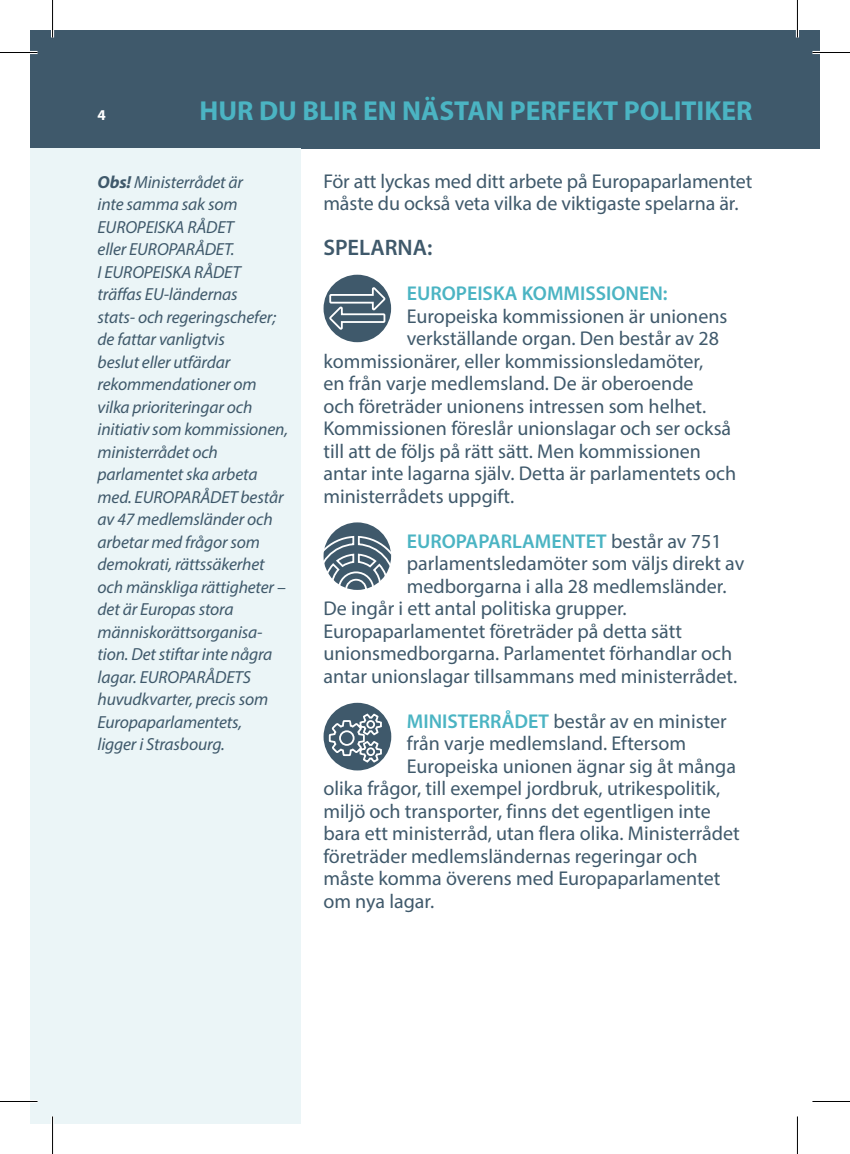
<style>
.page{position:relative;width:850px;height:1154px;background:#fff}
.page>*{position:absolute;margin:0;border:0;box-sizing:border-box;transform-origin:0 0}
.t1{font:700 27.5px "Myriad Pro";color:#4bb4c3}
.t2{font:600 22.5px "Myriad Pro";color:#3f596b}
.t3{font:20px/22.5px "Myriad Pro";color:#3f596b}
.t4{font:600 20px "Myriad Pro";color:#4bb4c3}
.t5{font:italic 17.5px/22.5px "Myriad Pro";letter-spacing:-.01em;color:#3f596b}
.t6{font:700 15px "Myriad Pro";color:#fff}
.s1{font-weight:700}
.s2{font-weight:400;color:#3f596b}
.s3{font-weight:600;color:#4bb4c3}
</style>
<div class="page">
<div style="left:30px;top:30px;width:789px;height:118px;background:#3f596b"></div>
<div style="left:30px;top:148px;width:271px;height:976px;background:#ebf5f7"></div>
<div style="left:323px;top:703px;width:68px;height:67px;background:#3f596b;border-radius:50%"></div>
<svg style="left:328px;top:714px;width:53px;height:48px"></svg>
<div style="left:323px;top:522px;width:68px;height:68px;background:#3f596b;border-radius:50%"></div>
<svg style="left:323px;top:536px;width:67px;height:54px"></svg>
<div style="left:323px;top:275px;width:68px;height:67px;background:#3f596b;border-radius:50%"></div>
<svg style="left:329px;top:287px;width:56px;height:43px"></svg>
<hr style="left:0;top:51px;width:38px;height:3px;background:#fff">
<hr style="left:812px;top:51px;width:37px;height:3px;background:#fff">
<hr style="left:0;top:1100px;width:38px;height:3px;background:#fff">
<hr style="left:51px;top:0;width:3px;height:38px;background:#fff">
<hr style="left:51px;top:1116px;width:3px;height:38px;background:#fff">
<hr style="left:795px;top:0;width:3px;height:38px;background:#fff">
<hr style="left:0;top:52px;width:38px;height:1px;background:#000">
<hr style="left:812px;top:52px;width:37px;height:1px;background:#000">
<hr style="left:0;top:1101px;width:38px;height:1px;background:#000">
<hr style="left:812px;top:1101px;width:37px;height:1px;background:#000">
<hr style="left:52px;top:0;width:1px;height:38px;background:#000">
<hr style="left:52px;top:1116px;width:1px;height:38px;background:#000">
<hr style="left:796px;top:0;width:1px;height:38px;background:#000">
<hr style="left:796px;top:1116px;width:1px;height:38px;background:#000">
<p class="t6" style="left:98px;top:105px;width:10px">4</p>
<h1 class="t1" style="left:199px;top:93px;width:554px">HUR DU BLIR EN NÄSTAN PERFEKT POLITIKER</h1>
<p class="t5" style="left:98px;top:170px;width:192px"><span class="s1">Obs!</span> Ministerrådet är<br>inte samma sak som<br>EUROPEISKA RÅDET<br>eller EUROPARÅDET.<br>I EUROPEISKA RÅDET träffas EU-ländernas<br>stats- och regeringschefer; de fattar vanligtvis<br>beslut eller utfärdar rekommendationer om vilka prioriteringar och initiativ som kommissionen, ministerrådet och parlamentet ska arbeta med. EUROPARÅDET består av 47 medlemsländer och arbetar med frågor som demokrati, rättssäkerhet och mänskliga rättigheter – det är Europas stora människorättsorganisa&shy;tion. Det stiftar inte några lagar. EUROPARÅDETS huvudkvarter, precis som<br>Europaparlamentets,<br>ligger i Strasbourg.</p>
<p class="t3" style="left:323px;top:169px;width:430px">För att lyckas med ditt arbete på Europaparlamentet måste du också veta vilka de viktigaste spelarna är.</p>
<p class="t2" style="left:323px;top:233px;width:110px">SPELARNA:</p>
<p class="t4" style="left:406px;top:281px;width:262px">EUROPEISKA KOMMISSIONEN:</p>
<p class="t3" style="left:406px;top:304px;width:322px">Europeiska kommissionen är unionens</p>
<p class="t3" style="left:406px;top:327px;width:313px">verkställande organ. Den består av 28</p>
<p class="t3" style="left:323px;top:349px;width:381px">kommissionärer, eller kommissionsledamöter,</p>
<p class="t3" style="left:323px;top:372px;width:371px">en från varje medlemsland. De är oberoende</p>
<p class="t3" style="left:323px;top:394px;width:384px">och företräder unionens intressen som helhet.</p>
<p class="t3" style="left:323px;top:417px;width:409px">Kommissionen föreslår unionslagar och ser också</p>
<p class="t3" style="left:323px;top:439px;width:379px">till att de följs på rätt sätt. Men kommissionen</p>
<p class="t3" style="left:323px;top:462px;width:414px">antar inte lagarna själv. Detta är parlamentets och</p>
<p class="t3" style="left:323px;top:484px;width:192px">ministerrådets uppgift.</p>
<p class="t4" style="left:406px;top:528px;width:316px">EUROPAPARLAMENTET <span class="s2">består av 751</span></p>
<p class="t3" style="left:406px;top:552px;width:339px">parlamentsledamöter som väljs direkt av</p>
<p class="t3" style="left:406px;top:574px;width:321px">medborgarna i alla 28 medlemsländer.</p>
<p class="t3" style="left:323px;top:597px;width:304px">De ingår i ett antal politiska grupper.</p>
<p class="t3" style="left:323px;top:619px;width:360px">Europaparlamentet företräder på detta sätt</p>
<p class="t3" style="left:323px;top:642px;width:410px">unionsmedborgarna. Parlamentet förhandlar och</p>
<p class="t3" style="left:323px;top:664px;width:415px">antar unionslagar tillsammans med ministerrådet.</p>
<p class="t3" style="left:406px;top:709px;width:321px"><span class="s3">MINISTERRÅDET</span> består av en minister</p>
<p class="t3" style="left:406px;top:732px;width:280px">från varje medlemsland. Eftersom</p>
<p class="t3" style="left:406px;top:754px;width:330px">Europeiska unionen ägnar sig åt många</p>
<p class="t3" style="left:323px;top:777px;width:398px">olika frågor, till exempel jordbruk, utrikespolitik,</p>
<p class="t3" style="left:323px;top:799px;width:388px">miljö och transporter, finns det egentligen inte</p>
<p class="t3" style="left:323px;top:822px;width:418px">bara ett ministerråd, utan flera olika. Ministerrådet</p>
<p class="t3" style="left:323px;top:844px;width:375px">företräder medlemsländernas regeringar och</p>
<p class="t3" style="left:323px;top:867px;width:398px">måste komma överens med Europaparlamentet</p>
<p class="t3" style="left:323px;top:889px;width:112px">om nya lagar.</p>
</div>
